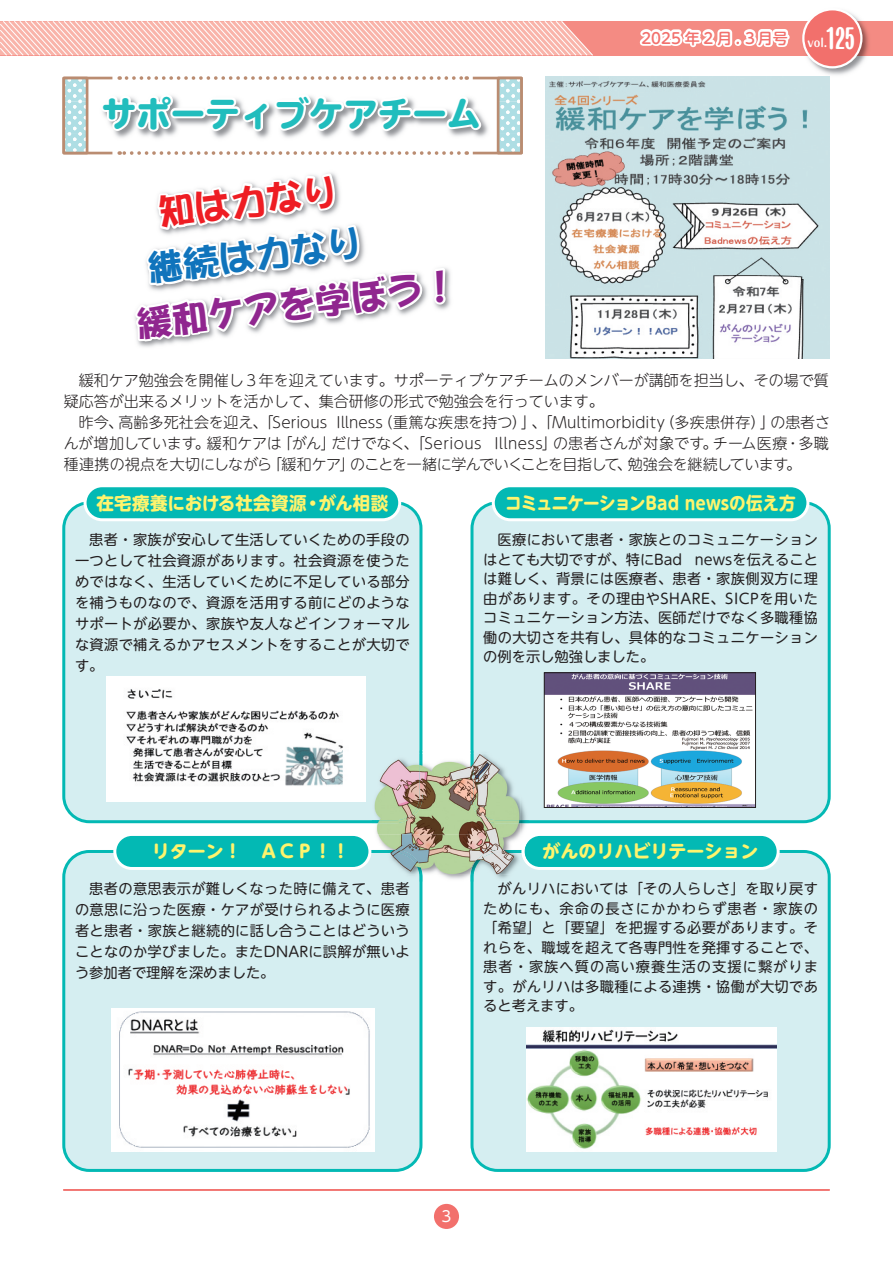
<style>
.page{position:relative;width:893px;height:1263px;background:#fff}
.page>*{position:absolute;margin:0;border:0;box-sizing:border-box;transform-origin:0 0}
.t1{font:36px/54px "DFPOP1 W12 MP RKSJ H";color:#90268f;text-align:center}
.t2{font:800 34.5px "TBUDR Go Std";color:#21bdbd}
.t3{font:800 27px "Maru Fo Pro";color:#fff;scale:.7 1}
.t4{font:700 18px "UD Shin M Go Pro";color:#fff46d}
.t5{font:700 18px "UD Shin M Go Pro";color:#fff46d;scale:.92 1}
.t6{font:700 18px "UD Shin M Go Pro";letter-spacing:.02em;color:#fff46d}
.t7{font:300 15px "UD Shin M Go Pro";color:#231f20}
.t8{font:300 15px "UD Shin M Go Pro";letter-spacing:-.03em;color:#231f20}
.t9{font:500 15px "UD Shin M Go Pro";letter-spacing:.095em;color:#f2706c}
.t10{font:15px "UD Shin M Go Pro";color:#fff}
.t11{font:14.25px/19.5px "UD Shin M Go Pro";letter-spacing:.02em;color:#231f20;text-align:justify}
.t12{font:700 11.7px "Maru Fo Pro";color:#fff;scale:.9 1}
.s1{color:#ee1d23}
.s2{color:#1074bc}
</style>
<div class="page">
<div style="left:0;top:21px;width:893px;height:34px;background:#f48b83"></div>
<svg style="left:0;top:21px;width:594px;height:35px;background:#f9c3bb"></svg>
<img style="left:801px;top:11px;width:71px;height:67px">
<img style="left:801px;top:21px;width:71px;height:34px">
<div style="left:803px;top:9px;width:58px;height:58px;background:#f2706c;border-radius:50%"></div>
<div style="left:802px;top:8px;width:60px;height:60px;border:2px solid #fff;border-radius:50%"></div>
<div style="left:434px;top:1204px;width:25px;height:25px;background:#f2706c;border-radius:50%"></div>
<hr style="left:64px;top:1189px;width:765px;height:2px;background:#f2706c">
<svg style="left:639px;top:28px;width:151px;height:20px"></svg>
<img style="left:115px;top:98px;width:379px;height:57px">
<svg style="left:102px;top:95px;width:74px;height:39px"></svg>
<div style="left:170px;top:108px;width:36px;height:10px;border:4px solid #fff;border-radius:3px"></div>
<svg style="left:202px;top:96px;width:213px;height:38px"></svg>
<div style="left:412px;top:108px;width:35px;height:10px;border:4px solid #fff;border-radius:3px"></div>
<svg style="left:444px;top:97px;width:39px;height:35px"></svg>
<img style="left:97px;top:152px;width:374px;height:3px">
<svg style="left:134px;top:172px;width:289px;height:175px"></svg>
<svg style="left:433px;top:267px;width:15px;height:41px"></svg>
<svg style="left:62px;top:850px;width:360px;height:322px;background:#c9ebed"></svg>
<div style="left:115px;top:834px;width:255px;height:34px;background:#03b9b4;border-radius:17px"></div>
<div style="left:113px;top:833px;width:258px;height:37px;border:3px solid #fff;border-radius:17px"></div>
<div style="left:470px;top:850px;width:361px;height:322px;background:#d5eef1"></div>
<svg style="left:529px;top:835px;width:251px;height:35px;background:#26c2be"></svg>
<svg style="left:62px;top:502px;width:360px;height:321px;background:#c8ebed"></svg>
<div style="left:85px;top:486px;width:315px;height:34px;background:#03b9b4;border-radius:17px"></div>
<div style="left:84px;top:484px;width:317px;height:37px;border:3px solid #fff;border-radius:17px"></div>
<svg style="left:470px;top:502px;width:361px;height:321px;background:#c9eaed"></svg>
<div style="left:493px;top:486px;width:315px;height:34px;background:#03b9b4;border-radius:17px"></div>
<div style="left:492px;top:484px;width:317px;height:37px;border:3px solid #fff;border-radius:17px"></div>
<img style="left:546px;top:674px;width:208px;height:132px">
<div style="left:544px;top:672px;width:212px;height:136px;border:1px solid #231f20"></div>
<img style="left:545px;top:77px;width:284px;height:282px">
<img style="left:106px;top:676px;width:259px;height:126px">
<img style="left:112px;top:1009px;width:262px;height:142px">
<img style="left:526px;top:1028px;width:250px;height:123px">
<img style="left:372px;top:823px;width:157px;height:59px">
<img style="left:372px;top:850px;width:50px;height:32px">
<img style="left:372px;top:881px;width:37px;height:1px">
<img style="left:522px;top:866px;width:7px;height:15px">
<img style="left:470px;top:866px;width:52px;height:16px">
<img style="left:498px;top:881px;width:31px;height:1px">
<img style="left:521px;top:837px;width:8px;height:29px">
<img style="left:422px;top:750px;width:48px;height:44px">
<img style="left:372px;top:750px;width:50px;height:73px">
<img style="left:470px;top:750px;width:59px;height:73px">
<img style="left:374px;top:794px;width:98px;height:81px">
<img style="left:472px;top:823px;width:49px;height:27px">
<img style="left:374px;top:850px;width:48px;height:25px">
<img style="left:471px;top:850px;width:50px;height:25px">
<img style="left:374px;top:753px;width:48px;height:70px">
<img style="left:470px;top:753px;width:51px;height:70px">
<div style="left:471px;top:77px;width:52px;height:77px;border:3px solid #ba8c71"></div>
<svg style="left:119px;top:151px;width:340px;height:4px"></svg>
<svg style="left:126px;top:76px;width:341px;height:4px"></svg>
<svg style="left:497px;top:77px;width:26px;height:77px;background:#bdcdca"></svg>
<div style="left:62px;top:77px;width:52px;height:77px;border:3px solid #ba8c71"></div>
<svg style="left:62px;top:77px;width:26px;height:77px;background:#bccecb"></svg>
<p class="t2" style="left:102px;top:95px;width:381px">サポーティブケアチーム</p>
<p class="t1" style="left:49px;top:199px;width:398px;rotate:-7deg"><span class="s1">知は力なり<br></span><span class="s2">継続は力なり<br></span>　　緩和ケアを学ぼう！</p>
<p class="t9" style="left:641px;top:26px;width:148px">2025年2月. 3月号</p>
<p class="t3" style="left:826px;top:17px;width:42px">125</p>
<p class="t12" style="left:807px;top:34px;width:24px">vol.</p>
<p class="t7" style="left:79px;top:368px;width:751px">緩和ケア勉強会を開催し３年を迎えています。サポーティブケアチームのメンバーが講師を担当し、その場で質</p>
<p class="t7" style="left:64px;top:389px;width:541px">疑応答が出来るメリットを活かして、集合研修の形式で勉強会を行っています。</p>
<p class="t7" style="left:79px;top:410px;width:753px">昨今、高齢多死社会を迎え、「Serious Illness（重篤な疾患を持つ）」、「Multimorbidity（多疾患併存）」の患者さ</p>
<p class="t7" style="left:64px;top:431px;width:767px">んが増加しています。緩和ケアは「がん」だけでなく、「Serious Illness」の患者さんが対象です。チーム医療・多職</p>
<p class="t8" style="left:64px;top:452px;width:739px">種連携の視点を大切にしながら「緩和ケア」のことを一緒に学んでいくことを目指して、勉強会を継続しています。</p>
<p class="t6" style="left:96px;top:488px;width:293px">在宅療養における社会資源・がん相談</p>
<p class="t11" style="left:75px;top:529px;width:336px;line-height:21px;text-indent:14px">患者・家族が安心して生活していくための手段の一つとして社会資源があります。社会資源を使うためではなく、生活していくために不足している部分を補うものなので、資源を活用する前にどのようなサポートが必要か、家族や友人などインフォーマルな資源で補えるかアセスメントをすることが大切です。</p>
<p class="t4" style="left:152px;top:837px;width:199px">リターン！　ＡＣＰ！！</p>
<p class="t11" style="left:75px;top:877px;width:336px;line-height:21px;text-indent:14px">患者の意思表示が難しくなった時に備えて、患者の意思に沿った医療・ケアが受けられるように医療者と患者・家族と継続的に話し合うことはどういうことなのか学びました。またDNARに誤解が無いよう参加者で理解を深めました。</p>
<p class="t5" style="left:505px;top:488px;width:317px">コミュニケーションBad newsの伝え方</p>
<p class="t11" style="left:483px;top:529px;width:336px;text-indent:14px">医療において患者・家族とのコミュニケーションはとても大切ですが、特にBad newsを伝えることは難しく、背景には医療者、患者・家族側双方に理由があります。その理由やSHARE、SICPを用いたコミュニケーション方法、医師だけでなく多職種協働の大切さを共有し、具体的なコミュニケーションの例を示し勉強しました。</p>
<p class="t4" style="left:543px;top:837px;width:217px">がんのリハビリテーション</p>
<p class="t11" style="left:483px;top:878px;width:336px;text-indent:14px">がんリハにおいては「その人らしさ」を取り戻すためにも、余命の長さにかかわらず患者・家族の「希望」と「要望」を把握する必要があります。それらを、職域を超えて各専門性を発揮することで、患者・家族へ質の高い療養生活の支援に繋がります。がんリハは多職種による連携・協働が大切であると考えます。</p>
<p class="t10" style="left:442px;top:1204px;width:11px">3</p>
</div>
